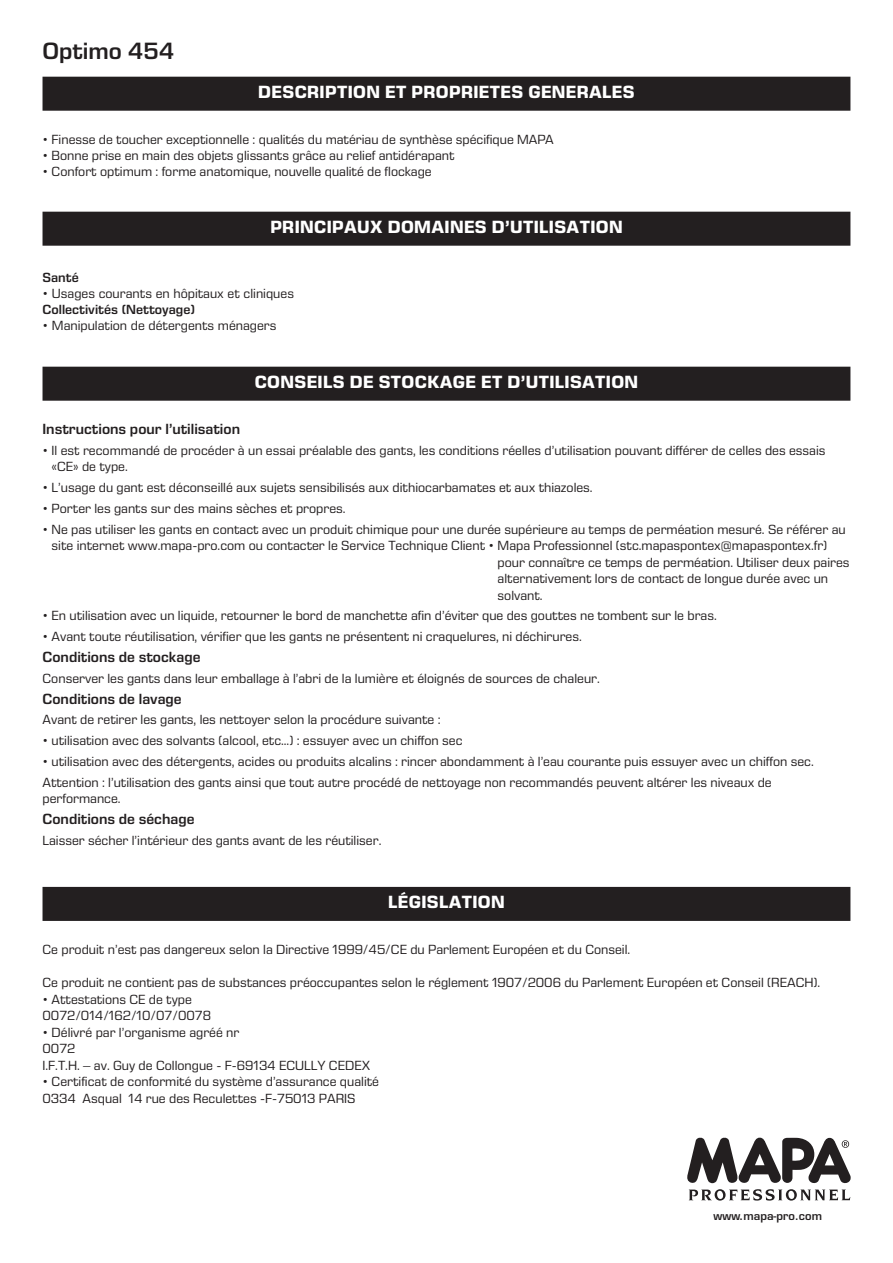
<style>
.page{position:relative;width:893px;height:1263px;background:#fff}
.page>*{position:absolute;margin:0;border:0;box-sizing:border-box;transform-origin:0 0}
._07__Nom_produit_rap{font:600 24px "Eurostile Next LT Pro";color:#231f20}
._08__Titre_bandeau_n{font:700 18px "Eurostile Next LT Pro";letter-spacing:.02em;color:#fff}
._10__Texte{font:600 15px "Eurostile Next LT Pro";color:#231f20}
._10__Texte-2{font:13.5px/16.5px "Eurostile Next LT Pro";color:#231f20}
.formatage_balise{font:13.5px "Eurostile Next LT Pro";color:#231f20}
.secteur_texte{font:13.5px "Eurostile Next LT Pro";color:#231f20}
.secteur_titre{font:600 13.5px "Eurostile Next LT Pro";color:#231f20}
.t1{font:600 11.1px "Eurostile";color:#231f20}
</style>
<div class="page">
<svg style="left:687px;top:1138px;width:164px;height:62px"></svg>
<div style="left:43px;top:77px;width:807px;height:34px;background:#231f20"></div>
<div style="left:43px;top:212px;width:807px;height:34px;background:#231f20"></div>
<div style="left:43px;top:367px;width:807px;height:34px;background:#231f20"></div>
<div style="left:43px;top:887px;width:807px;height:34px;background:#231f20"></div>
<p class="_07__Nom_produit_rap" style="left:43px;top:38px;width:133px">Optimo 454</p>
<p class="_08__Titre_bandeau_n" style="left:258px;top:82px;width:378px">DESCRIPTION ET PROPRIETES GENERALES</p>
<p class="formatage_balise" style="left:43px;top:132px;width:513px">• Finesse de toucher exceptionnelle : qualités du matériau de synthèse spécifique MAPA</p>
<p class="formatage_balise" style="left:43px;top:148px;width:414px">• Bonne prise en main des objets glissants grâce au relief antidérapant</p>
<p class="formatage_balise" style="left:43px;top:164px;width:391px">• Confort optimum : forme anatomique, nouvelle qualité de flockage</p>
<p class="_08__Titre_bandeau_n" style="left:270px;top:217px;width:354px">PRINCIPAUX DOMAINES D’UTILISATION</p>
<p class="secteur_titre" style="left:43px;top:269px;width:38px">Santé</p>
<p class="secteur_texte" style="left:43px;top:286px;width:253px">• Usages courants en hôpitaux et cliniques</p>
<p class="secteur_titre" style="left:43px;top:302px;width:154px">Collectivités (Nettoyage)</p>
<p class="secteur_texte" style="left:43px;top:318px;width:236px">• Manipulation de détergents ménagers</p>
<p class="_08__Titre_bandeau_n" style="left:255px;top:372px;width:385px">CONSEILS DE STOCKAGE ET D’UTILISATION</p>
<p class="_10__Texte" style="left:43px;top:421px;width:199px">Instructions pour l’utilisation</p>
<p class="_10__Texte-2" style="left:52px;top:442px;width:775px;text-indent:-9px">• Il est recommandé de procéder à un essai préalable des gants, les conditions réelles d’utilisation pouvant différer de celles des essais «CE» de type.</p>
<p class="_10__Texte-2" style="left:43px;top:479px;width:552px">• L’usage du gant est déconseillé aux sujets sensibilisés aux dithiocarbamates et aux thiazoles.</p>
<p class="_10__Texte-2" style="left:43px;top:500px;width:305px">• Porter les gants sur des mains sèches et propres.</p>
<p class="_10__Texte-2" style="left:43px;top:521px;width:805px">• Ne pas utiliser les gants en contact avec un produit chimique pour une durée supérieure au temps de perméation mesuré. Se référer au</p>
<p class="_10__Texte-2" style="left:52px;top:537px;width:777px">site internet www.mapa-pro.com ou contacter le Service Technique Client • Mapa Professionnel (stc.mapaspontex@mapaspontex.fr)</p>
<p class="_10__Texte-2" style="left:498px;top:554px;width:353px">pour connaître ce temps de perméation. Utiliser deux paires</p>
<p class="_10__Texte-2" style="left:498px;top:570px;width:332px">alternativement lors de contact de longue durée avec un</p>
<p class="_10__Texte-2" style="left:498px;top:587px;width:47px">solvant.</p>
<p class="_10__Texte-2" style="left:43px;top:608px;width:676px">• En utilisation avec un liquide, retourner le bord de manchette afin d’éviter que des gouttes ne tombent sur le bras.</p>
<p class="_10__Texte-2" style="left:43px;top:628px;width:541px">• Avant toute réutilisation, vérifier que les gants ne présentent ni craquelures, ni déchirures.</p>
<p class="_10__Texte" style="left:43px;top:649px;width:159px">Conditions de stockage</p>
<p class="_10__Texte-2" style="left:43px;top:670px;width:559px">Conserver les gants dans leur emballage à l’abri de la lumière et éloignés de sources de chaleur.</p>
<p class="_10__Texte" style="left:43px;top:690px;width:141px">Conditions de lavage</p>
<p class="_10__Texte-2" style="left:43px;top:711px;width:400px">Avant de retirer les gants, les nettoyer selon la procédure suivante :</p>
<p class="_10__Texte-2" style="left:43px;top:732px;width:421px">• utilisation avec des solvants (alcool, etc...) : essuyer avec un chiffon sec</p>
<p class="_10__Texte-2" style="left:43px;top:753px;width:773px">• utilisation avec des détergents, acides ou produits alcalins : rincer abondamment à l’eau courante puis essuyer avec un chiffon sec.</p>
<p class="_10__Texte-2" style="left:43px;top:774px;width:731px">Attention : l’utilisation des gants ainsi que tout autre procédé de nettoyage non recommandés peuvent altérer les niveaux de performance.</p>
<p class="_10__Texte" style="left:43px;top:810px;width:153px">Conditions de séchage</p>
<p class="_10__Texte-2" style="left:43px;top:832px;width:340px">Laisser sécher l’intérieur des gants avant de les réutiliser.</p>
<p class="_08__Titre_bandeau_n" style="left:388px;top:892px;width:118px">LÉGISLATION</p>
<p class="_10__Texte-2" style="left:43px;top:942px;width:589px">Ce produit n’est pas dangereux selon la Directive 1999/45/CE du Parlement Européen et du Conseil.</p>
<p class="_10__Texte-2" style="left:43px;top:975px;width:779px">Ce produit ne contient pas de substances préoccupantes selon le réglement 1907/2006 du Parlement Européen et Conseil (REACH).</p>
<p class="_10__Texte-2" style="left:43px;top:991px;width:151px">• Attestations CE de type</p>
<p class="_10__Texte-2" style="left:43px;top:1008px;width:170px">0072/014/162/10/07/0078</p>
<p class="_10__Texte-2" style="left:43px;top:1024px;width:198px">• Délivré par l’organisme agréé nr</p>
<p class="_10__Texte-2" style="left:43px;top:1041px;width:34px">0072</p>
<p class="_10__Texte-2" style="left:43px;top:1057px;width:329px">I.F.T.H. – av. Guy de Collongue - F-69134 ECULLY CEDEX</p>
<p class="_10__Texte-2" style="left:43px;top:1074px;width:338px">• Certificat de conformité du système d’assurance qualité</p>
<p class="_10__Texte-2" style="left:43px;top:1090px;width:315px">0334 Asqual 14 rue des Reculettes -F-75013 PARIS</p>
<p class="t1" style="left:714px;top:1209px;width:110px">www.mapa-pro.com</p>
</div>
